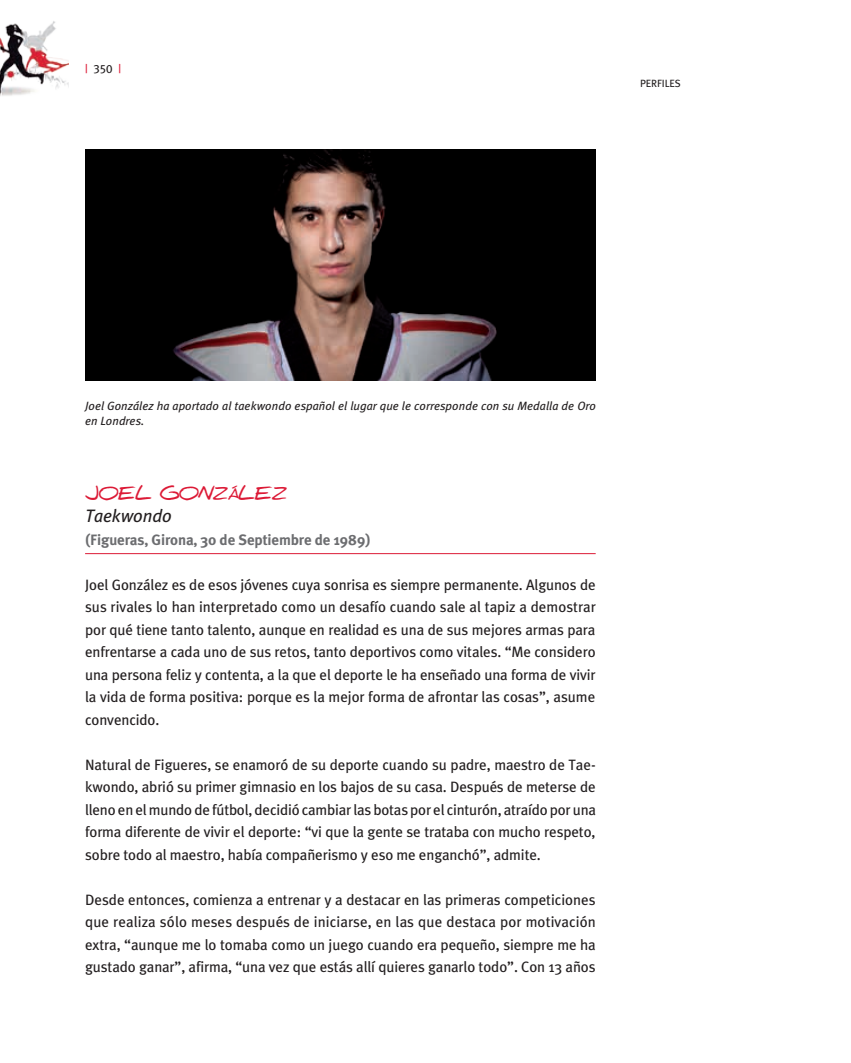
<style>
.page{position:relative;width:851px;height:1063px;background:#fff}
.page>*{position:absolute;margin:0;border:0;box-sizing:border-box;transform-origin:0 0}
.t1{font:700 18px "Daniel";letter-spacing:-.02em;color:#dc1a36}
.t2{font:italic 18px "Meta Plus";letter-spacing:-.01em;color:#231f20}
.t3{font:15px/22.5px "Meta Plus";letter-spacing:-.01em;color:#231f20;text-align:justify}
.t4{font:700 15px "Meta Plus";letter-spacing:-.01em;color:#6c6d70}
.t5{font:italic 12px/15px "Meta Plus";letter-spacing:.005em;color:#231f20}
.t6{font:12px "Meta Plus Book Caps";color:#231f20}
.t7{font:10.5px "Meta Plus";letter-spacing:-.01em;color:#231f20}
.s1{font-family:"Meta Plus";color:#dc1a36}
</style>
<div class="page">
<img style="left:0;top:21px;width:68px;height:75px">
<hr style="left:85px;top:553px;width:510px;height:1px;background:#dc1a36">
<img style="left:85px;top:149px;width:510px;height:231px">
<p class="t6" style="left:85px;top:62px;width:37px"><span class="s1">|</span> 350 <span class="s1">|</span></p>
<p class="t7" style="left:640px;top:77px;width:42px">PERFILES</p>
<p class="t5" style="left:85px;top:398px;width:512px">Joel González ha aportado al taekwondo español el lugar que le corresponde con su Medalla de Oro en Londres.</p>
<p class="t1" style="left:85px;top:483px;width:204px">JOEL GONZÁLEZ</p>
<p class="t2" style="left:85px;top:506px;width:88px">Taekwondo</p>
<p class="t4" style="left:85px;top:531px;width:287px">(Figueras, Girona, 30 de Septiembre de 1989)</p>
<p class="t3" style="left:85px;top:573px;width:512px">Joel González es de esos jóvenes cuya sonrisa es siempre permanente. Algunos de sus rivales lo han interpretado como un desafío cuando sale al tapiz a demostrar por qué tiene tanto talento, aunque en realidad es una de sus mejores armas para enfrentarse a cada uno de sus retos, tanto deportivos como vitales. “Me considero una persona feliz y contenta, a la que el deporte le ha enseñado una forma de vivir la vida de forma positiva: porque es la mejor forma de afrontar las cosas”, asume convencido.</p>
<p class="t3" style="left:85px;top:753px;width:512px">Natural de Figueres, se enamoró de su deporte cuando su padre, maestro de Tae&shy;kwondo, abrió su primer gimnasio en los bajos de su casa. Después de meterse de lleno en el mundo de fútbol, decidió cambiar las botas por el cinturón, atraído por una forma diferente de vivir el deporte: “vi que la gente se trataba con mucho respeto, sobre todo al maestro, había compañerismo y eso me enganchó”, admite.</p>
<p class="t3" style="left:85px;top:888px;width:512px">Desde entonces, comienza a entrenar y a destacar en las primeras competiciones que realiza sólo meses después de iniciarse, en las que destaca por motivación extra, “aunque me lo tomaba como un juego cuando era pequeño, siempre me ha gustado ganar”, afirma, “una vez que estás allí quieres ganarlo todo”. Con 13 años</p>
</div>
